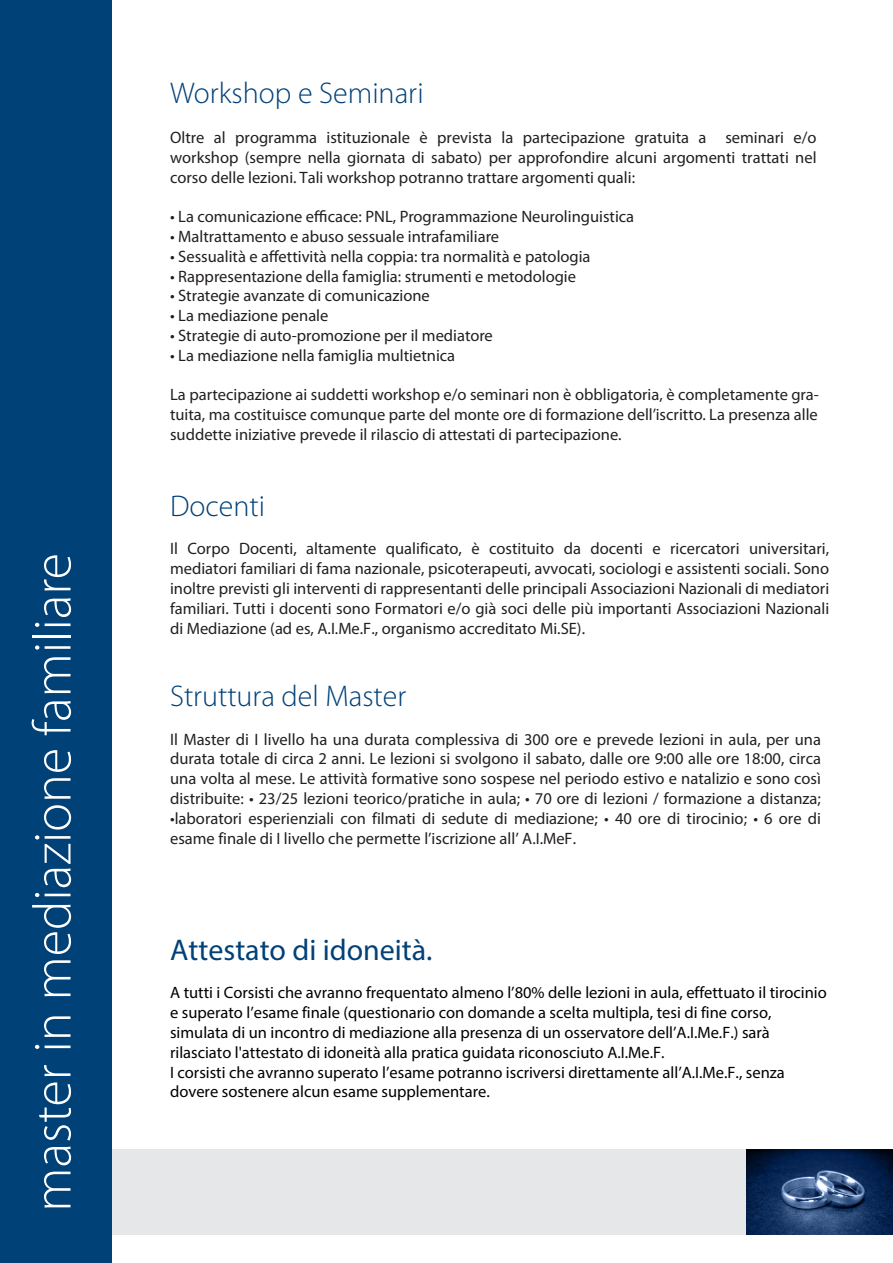
<style>
.page{position:relative;width:893px;height:1263px;background:#fff}
.page>*{position:absolute;margin:0;border:0;box-sizing:border-box;transform-origin:0 0}
.t1{font:300 54px "Myriad Pro";color:#fff}
.testi{font:300 30px "Myriad Pro";color:#004178}
.testi-2{font:30px "Myriad Pro";color:#004178}
.testi-3{font:16.5px/19.8px "Myriad Pro";color:#231f20;text-align:justify}
.testi-4{font:16.5px/19.8px "Myriad Pro";color:#000}
</style>
<div class="page">
<div style="left:99px;top:1149px;width:794px;height:85px;background:#e6e7e9"></div>
<img style="left:746px;top:1149px;width:147px;height:85px">
<div style="left:0;top:0;width:112px;height:1263px;background:#004178"></div>
<h1 class="t1" style="left:23px;top:1212px;width:660px;rotate:-90deg">master in mediazione familiare</h1>
<p class="testi" style="left:170px;top:77px;width:255px">Workshop e Seminari</p>
<p class="testi-3" style="left:170px;top:127px;width:648px">Oltre al programma istituzionale è prevista la partecipazione gratuita a seminari e/o workshop (sempre nella giornata di sabato) per approfondire alcuni argomenti trattati nel corso delle lezioni. Tali workshop potranno trattare argomenti quali:</p>
<p class="testi-3" style="left:170px;top:206px;width:466px">• La comunicazione efficace: PNL, Programmazione Neurolinguistica</p>
<p class="testi-3" style="left:170px;top:226px;width:331px">• Maltrattamento e abuso sessuale intrafamiliare</p>
<p class="testi-3" style="left:170px;top:246px;width:422px">• Sessualità e affettività nella coppia: tra normalità e patologia</p>
<p class="testi-3" style="left:170px;top:266px;width:407px">• Rappresentazione della famiglia: strumenti e metodologie</p>
<p class="testi-3" style="left:170px;top:286px;width:261px">• Strategie avanzate di comunicazione</p>
<p class="testi-3" style="left:170px;top:305px;width:160px">• La mediazione penale</p>
<p class="testi-3" style="left:170px;top:325px;width:324px">• Strategie di auto-promozione per il mediatore</p>
<p class="testi-3" style="left:170px;top:345px;width:287px">• La mediazione nella famiglia multietnica</p>
<p class="testi-3" style="left:170px;top:385px;width:650px">La partecipazione ai suddetti workshop e/o seminari non è obbligatoria, è completamente gra&shy;tuita, ma costituisce comunque parte del monte ore di formazione dell’iscritto. La presenza alle suddette iniziative prevede il rilascio di attestati di partecipazione.</p>
<p class="testi" style="left:170px;top:489px;width:96px">Docenti</p>
<p class="testi-3" style="left:170px;top:538px;width:661px">Il Corpo Docenti, altamente qualificato, è costituito da docenti e ricercatori universitari, mediatori familiari di fama nazionale, psicoterapeuti, avvocati, sociologi e assistenti sociali. Sono inoltre previsti gli interventi di rappresentanti delle principali Associazioni Nazionali di mediatori familiari. Tutti i docenti sono Formatori e/o già soci delle più importanti Associazioni Nazionali di Mediazione (ad es, A.I.Me.F., organismo accreditato Mi.SE).</p>
<p class="testi" style="left:170px;top:680px;width:238px">Struttura del Master</p>
<p class="testi-3" style="left:170px;top:729px;width:652px">Il Master di I livello ha una durata complessiva di 300 ore e prevede lezioni in aula, per una durata totale di circa 2 anni. Le lezioni si svolgono il sabato, dalle ore 9:00 alle ore 18:00, circa una volta al mese. Le attività formative sono sospese nel periodo estivo e natalizio e sono così distribuite: • 23/25 lezioni teorico/pratiche in aula; • 70 ore di lezioni / formazione a distanza;</p>
<p class="testi-3" style="left:170px;top:808px;width:652px">•laboratori esperienziali con filmati di sedute di mediazione; • 40 ore di tirocinio; • 6 ore di esame finale di I livello che permette l’iscrizione all’ A.I.MeF.</p>
<p class="testi-2" style="left:170px;top:931px;width:264px">Attestato di idoneità.</p>
<p class="testi-4" style="left:170px;top:983px;width:658px">A tutti i Corsisti che avranno frequentato almeno l’80% delle lezioni in aula, effettuato il tirocinio e superato l’esame finale (questionario con domande a scelta multipla, tesi di fine corso, simulata di un incontro di mediazione alla presenza di un osservatore dell’A.I.Me.F.) sarà rilasciato l'attestato di idoneità alla pratica guidata riconosciuto A.I.Me.F.<br>I corsisti che avranno superato l’esame potranno iscriversi direttamente all’A.I.Me.F., senza dovere sostenere alcun esame supplementare.</p>
</div>
